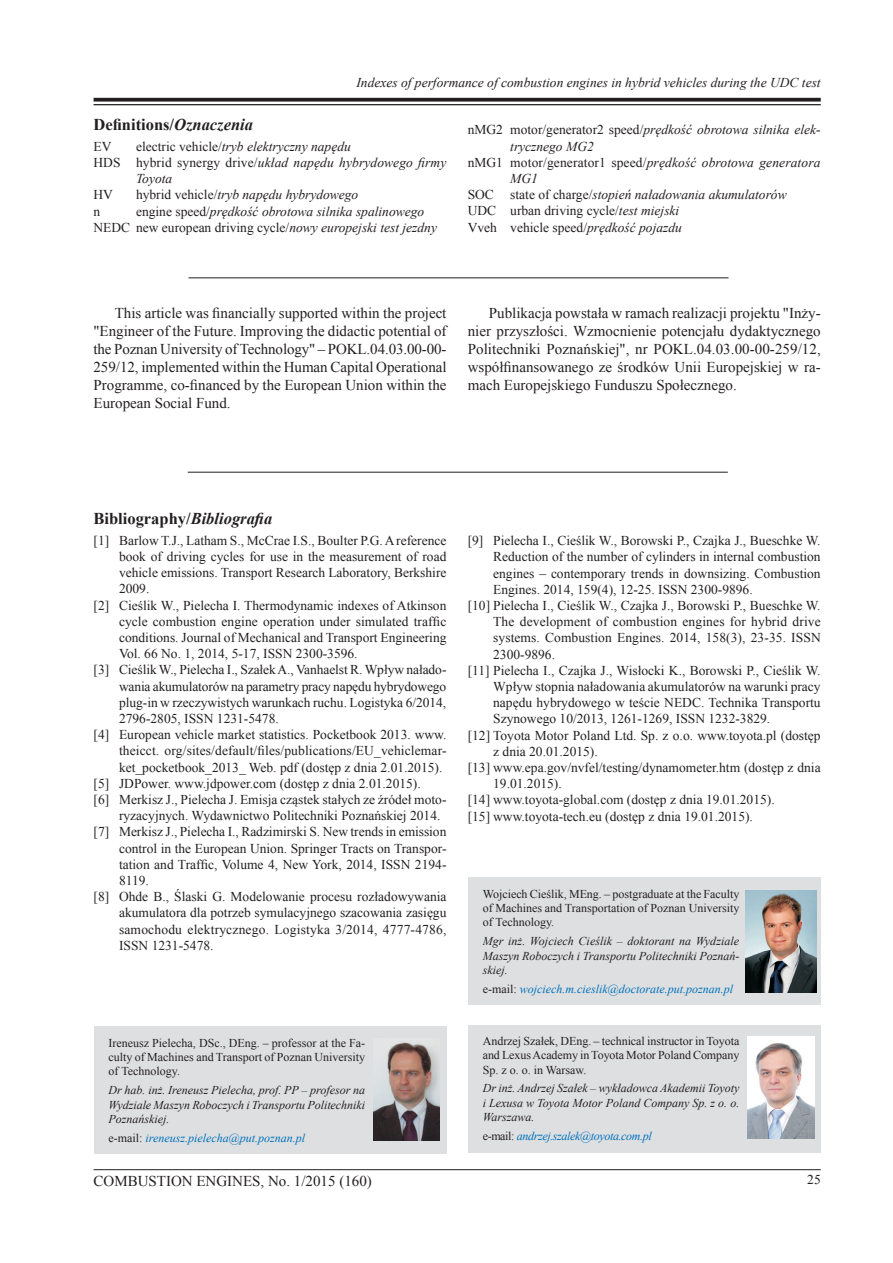
<style>
.page{position:relative;width:893px;height:1263px;background:#fff}
.page>*{position:absolute;margin:0;border:0;box-sizing:border-box;transform-origin:0 0}
.Art-Wstep{font:700 16.5px "Times New Roman";color:#231f20}
.Art-Tekst{font:15px/18px "Times New Roman";color:#231f20;text-align:justify}
.Art-Literat_10{font:13.5px/16.2px "Times New Roman";color:#231f20;text-align:justify}
.Art-skroty{font:italic 13.5px/16.2px "Times New Roman";color:#231f20}
.Art-skroty-2{font:13.5px "Times New Roman";color:#231f20}
.Nagl_strony_L{font:italic 13.5px "Times New Roman";color:#231f20}
.Art-Odnosnik{font:12px/14.4px "Times New Roman";color:#231f20;text-align:justify}
.Art-Odnosnik-GB{font:italic 12px/14.4px "Times New Roman";color:#231f20;text-align:justify}
.Art-Odnosnik-2{font:italic 12px/14.4px "Times New Roman";color:#231f20;text-align:justify}
.Art-Odnosnik-3{font:italic 12px "Times New Roman";color:#0072bc}
.Art-Odnosnik-4{font:italic 12px "Times New Roman";letter-spacing:-.03em;color:#0072bc}
.s1{font-style:italic}
.s2{font-style:normal}
.s3{font-style:normal;color:#231f20}
</style>
<div class="page">
<hr style="left:94px;top:1169px;width:727px;height:1px;background:#231f20">
<svg style="left:94px;top:98px;width:727px;height:4px;background:#3a3738"></svg>
<hr style="left:94px;top:104px;width:727px;height:1px;background:#231f20">
<div style="left:94px;top:1026px;width:352px;height:128px;background:#dedfe1"></div>
<img style="left:373px;top:1042px;width:67px;height:99px">
<div style="left:468px;top:878px;width:353px;height:127px;background:#dedfe1"></div>
<div style="left:468px;top:1025px;width:353px;height:127px;background:#dedfe1"></div>
<img style="left:746px;top:890px;width:70px;height:102px">
<hr style="left:188px;top:472px;width:540px;height:1px;background:#231f20">
<hr style="left:188px;top:277px;width:540px;height:1px;background:#231f20">
<img style="left:747px;top:1036px;width:67px;height:103px">
<p class="Nagl_strony_L" style="left:356px;top:73px;width:466px">Indexes of performance of combustion engines in hybrid vehicles during the UDC test</p>
<p class="Art-Wstep" style="left:94px;top:113px;width:161px">Definitions/<span class="s1">Oznaczenia</span></p>
<p class="Art-skroty-2" style="left:94px;top:137px;width:19px">EV</p>
<p class="Art-skroty" style="left:136px;top:138px;width:216px"><span class="s2">electric vehicle/</span>tryb elektryczny napędu</p>
<p class="Art-skroty" style="left:136px;top:154px;width:312px;text-indent:-43px"><span class="s2">HDS hybrid synergy drive/</span>układ napędu hybrydowego firmy<br>Toyota</p>
<p class="Art-skroty-2" style="left:94px;top:186px;width:21px">HV</p>
<p class="Art-skroty" style="left:136px;top:186px;width:224px"><span class="s2">hybrid vehicle/</span>tryb napędu hybrydowego</p>
<p class="Art-skroty-2" style="left:94px;top:202px;width:8px">n</p>
<p class="Art-skroty" style="left:136px;top:203px;width:290px"><span class="s2">engine speed/</span>prędkość obrotowa silnika spalinowego</p>
<p class="Art-skroty-2" style="left:94px;top:218px;width:345px">NEDC new european driving cycle/<span class="s1">nowy europejski test jezdny</span></p>
<p class="Art-skroty" style="left:510px;top:122px;width:312px;text-indent:-43px"><span class="s2">nMG2 motor/generator2 speed/</span>prędkość obrotowa silnika elek&shy;trycznego MG2</p>
<p class="Art-skroty" style="left:510px;top:154px;width:312px;text-indent:-43px"><span class="s2">nMG1 motor/generator1 speed/</span>prędkość obrotowa generatora<br>MG1</p>
<p class="Art-skroty" style="left:468px;top:186px;width:320px"><span class="s2">SOC state of charge/</span>stopień naładowania akumulatorów</p>
<p class="Art-skroty-2" style="left:468px;top:202px;width:213px">UDC urban driving cycle/<span class="s1">test miejski</span></p>
<p class="Art-skroty-2" style="left:468px;top:218px;width:216px">Vveh vehicle speed/<span class="s1">prędkość pojazdu</span></p>
<p class="Art-Tekst" style="left:94px;top:304px;width:355px;text-indent:21px">This article was financially supported within the project "Engineer of the Future. Improving the didactic potential of the Poznan University of Technology" – POKL.04.03.00-00- 259/12, implemented within the Human Capital Operational Programme, co-financed by the European Union within the European Social Fund.</p>
<p class="Art-Tekst" style="left:468px;top:304px;width:355px;text-indent:21px">Publikacja powstała w ramach realizacji projektu "Inży&shy;nier przyszłości. Wzmocnienie potencjału dydaktycznego Politechniki Poznańskiej", nr POKL.04.03.00-00-259/12, współfinansowanego ze środków Unii Europejskiej w ra&shy;mach Europejskiego Funduszu Społecznego.</p>
<p class="Art-Wstep" style="left:94px;top:507px;width:180px">Bibliography/<span class="s1">Bibliografia</span></p>
<p class="Art-Literat_10" style="left:119px;top:532px;width:329px;text-indent:-26px">[1] Barlow T.J., Latham S., McCrae I.S., Boulter P.G. A reference book of driving cycles for use in the measurement of road vehicle emissions. Transport Research Laboratory, Berkshire 2009.</p>
<p class="Art-Literat_10" style="left:119px;top:597px;width:329px;text-indent:-26px">[2] Cieślik W., Pielecha I. Thermodynamic indexes of Atkinson cycle combustion engine operation under simulated traffic conditions. Journal of Mechanical and Transport Engineering Vol. 66 No. 1, 2014, 5-17, ISSN 2300-3596.</p>
<p class="Art-Literat_10" style="left:119px;top:661px;width:329px;text-indent:-26px">[3] Cieślik W., Pielecha I., Szałek A., Vanhaelst R. Wpływ nałado&shy;wania akumulatorów na parametry pracy napędu hybrydowego plug-in w rzeczywistych warunkach ruchu. Logistyka 6/2014, 2796-2805, ISSN 1231-5478.</p>
<p class="Art-Literat_10" style="left:119px;top:726px;width:329px;text-indent:-26px">[4] European vehicle market statistics. Pocketbook 2013. www. theicct. org/sites/default/files/publications/EU_vehiclemar&shy;ket_pocketbook_2013_ Web. pdf (dostęp z dnia 2.01.2015).</p>
<p class="Art-Literat_10" style="left:94px;top:775px;width:329px">[5] JDPower. www.jdpower.com (dostęp z dnia 2.01.2015).</p>
<p class="Art-Literat_10" style="left:119px;top:791px;width:329px;text-indent:-26px">[6] Merkisz J., Pielecha J. Emisja cząstek stałych ze źródeł moto&shy;ryzacyjnych. Wydawnictwo Politechniki Poznańskiej 2014.</p>
<p class="Art-Literat_10" style="left:119px;top:823px;width:329px;text-indent:-26px">[7] Merkisz J., Pielecha I., Radzimirski S. New trends in emission control in the European Union. Springer Tracts on Transpor&shy;tation and Traffic, Volume 4, New York, 2014, ISSN 2194- 8119.</p>
<p class="Art-Literat_10" style="left:119px;top:888px;width:329px;text-indent:-26px">[8] Ohde B., Ślaski G. Modelowanie procesu rozładowywania akumulatora dla potrzeb symulacyjnego szacowania zasięgu samochodu elektrycznego. Logistyka 3/2014, 4777-4786, ISSN 1231-5478.</p>
<p class="Art-Odnosnik" style="left:109px;top:1035px;width:258px">Ireneusz Pielecha, DSc., DEng. – professor at the Fa&shy;culty of Machines and Transport of Poznan University of Technology.</p>
<p class="Art-Odnosnik-2" style="left:109px;top:1083px;width:258px">Dr hab. inż. Ireneusz Pielecha, prof. PP – profesor na Wydziale Maszyn Roboczych i Transportu Politechniki Poznańskiej.</p>
<p class="Art-Odnosnik-3" style="left:109px;top:1129px;width:198px"><span class="s3">e-mail:</span> ireneusz.pielecha@put.poznan.pl</p>
<p class="Art-Literat_10" style="left:493px;top:532px;width:329px;text-indent:-26px">[9] Pielecha I., Cieślik W., Borowski P., Czajka J., Bueschke W.<br>Reduction of the number of cylinders in internal combustion engines – contemporary trends in downsizing. Combustion Engines. 2014, 159(4), 12-25. ISSN 2300-9896.</p>
<p class="Art-Literat_10" style="left:493px;top:597px;width:329px;text-indent:-26px">[10] Pielecha I., Cieślik W., Czajka J., Borowski P., Bueschke W.<br>The development of combustion engines for hybrid drive systems. Combustion Engines. 2014, 158(3), 23-35. ISSN 2300-9896.</p>
<p class="Art-Literat_10" style="left:493px;top:662px;width:329px;text-indent:-26px">[11] Pielecha I., Czajka J., Wisłocki K., Borowski P., Cieślik W.<br>Wpływ stopnia naładowania akumulatorów na warunki pracy napędu hybrydowego w teście NEDC. Technika Transportu Szynowego 10/2013, 1261-1269, ISSN 1232-3829.</p>
<p class="Art-Literat_10" style="left:493px;top:727px;width:329px;text-indent:-26px">[12] Toyota Motor Poland Ltd. Sp. z o.o. www.toyota.pl (dostęp z dnia 20.01.2015).</p>
<p class="Art-Literat_10" style="left:493px;top:759px;width:329px;text-indent:-26px">[13] www.epa.gov/nvfel/testing/dynamometer.htm (dostęp z dnia<br>19.01.2015).</p>
<p class="Art-Literat_10" style="left:468px;top:791px;width:308px">[14] www.toyota-global.com (dostęp z dnia 19.01.2015).</p>
<p class="Art-Literat_10" style="left:468px;top:808px;width:287px">[15] www.toyota-tech.eu (dostęp z dnia 19.01.2015).</p>
<p class="Art-Odnosnik" style="left:483px;top:886px;width:258px">Wojciech Cieślik, MEng. – postgraduate at the Faculty of Machines and Transportation of Poznan University of Technology.</p>
<p class="Art-Odnosnik-GB" style="left:483px;top:933px;width:258px">Mgr inż. Wojciech Cieślik – doktorant na Wydziale Maszyn Roboczych i Transportu Politechniki Poznań&shy;skiej.</p>
<p class="Art-Odnosnik-3" style="left:483px;top:980px;width:252px"><span class="s3">e-mail:</span> wojciech.m.cieslik@doctorate.put.poznan.pl</p>
<p class="Art-Odnosnik" style="left:483px;top:1033px;width:258px">Andrzej Szałek, DEng. – technical instructor in Toyota and Lexus Academy in Toyota Motor Poland Company Sp. z o. o. in Warsaw.</p>
<p class="Art-Odnosnik-GB" style="left:483px;top:1081px;width:258px">Dr inż. Andrzej Szałek – wykładowca Akademii Toyoty i Lexusa w Toyota Motor Poland Company Sp. z o. o.<br>Warszawa.</p>
<p class="Art-Odnosnik-4" style="left:483px;top:1127px;width:171px"><span class="s3">e-mail:</span> andrzej.szalek@toyota.com.pl</p>
<p class="Art-Tekst" style="left:94px;top:1171px;width:280px">COMBUSTION ENGINES, No. 1/2015 (160)</p>
<p class="Art-Literat_10" style="left:807px;top:1171px;width:15px">25</p>
</div>
